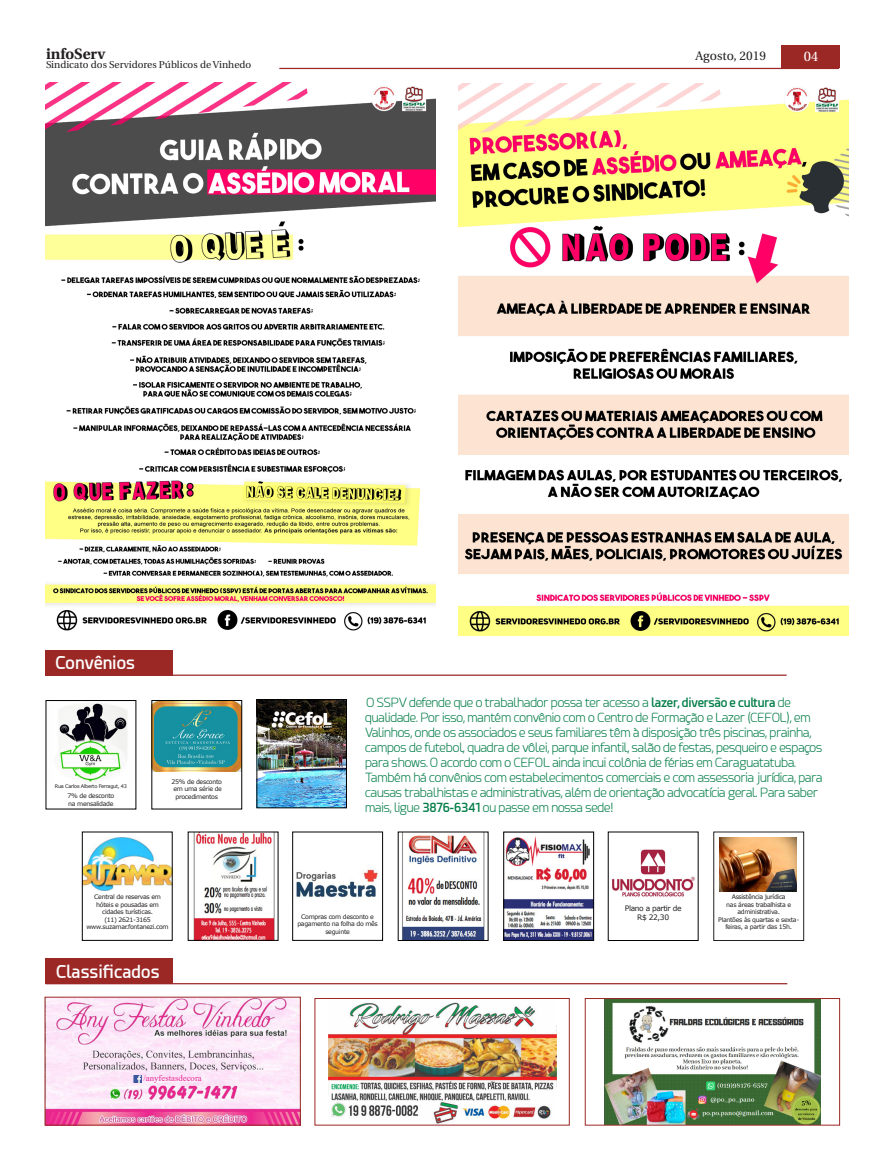
<style>
.page{position:relative;width:886px;height:1170px;background:#fff}
.page>*{position:absolute;margin:0;border:0;box-sizing:border-box;transform-origin:0 0}
.t1{font:600 17.5px "Esphimere";color:#fff}
.t2{font:700 15px "Heuristica";color:#231f20}
.t3{font:13.75px "Heuristica";color:#fff}
.t4{font:300 12.5px/15px "Esphimere";letter-spacing:-.02em;color:#017c46}
.t5{font:12.5px "Heuristica";color:#231f20}
.t6{font:10px "Heuristica";color:#231f20}
.t7{font:8.75px "Times New Roman";color:#e72794}
.t8{font:7.5px "Verdana";letter-spacing:-.05em;color:#231f20}
.t9{font:6.25px/7.5px "Verdana";letter-spacing:-.05em;color:#231f20;text-align:center}
.t10{font:5px "Verdana";letter-spacing:-.05em;color:#231f20}
.s1{font-weight:600}
</style>
<div class="page">
<div style="left:781px;top:45px;width:58px;height:23px;background:#9b2825"></div>
<hr style="left:279px;top:68px;width:560px;height:1px;background:#9b2825">
<img style="left:47px;top:998px;width:252px;height:125px">
<hr style="left:46px;top:982px;width:741px;height:2px;background:#9b2825">
<img style="left:604px;top:999px;width:217px;height:124px">
<div style="left:585px;top:997px;width:255px;height:128px;border:1px solid #9b2825"></div>
<img style="left:328px;top:1002px;width:228px;height:121px">
<div style="left:314px;top:997px;width:256px;height:128px;border:1px solid #9b2825"></div>
<div style="left:46px;top:958px;width:127px;height:25px;background:#9b2825"></div>
<hr style="left:45px;top:674px;width:742px;height:1px;background:#9b2825">
<div style="left:45px;top:650px;width:127px;height:25px;background:#9b2825"></div>
<img style="left:84px;top:837px;width:86px;height:53px">
<img style="left:193px;top:833px;width:82px;height:105px">
<img style="left:295px;top:869px;width:84px;height:29px">
<div style="left:292px;top:831px;width:91px;height:109px;border:1px solid #000001"></div>
<img style="left:402px;top:833px;width:83px;height:105px">
<img style="left:505px;top:836px;width:87px;height:102px">
<div style="left:503px;top:831px;width:91px;height:109px;border:1px solid #000001"></div>
<img style="left:154px;top:702px;width:86px;height:69px">
<div style="left:152px;top:700px;width:90px;height:109px;border:1px solid #000001"></div>
<img style="left:59px;top:703px;width:68px;height:79px">
<img style="left:612px;top:849px;width:83px;height:48px">
<img style="left:720px;top:837px;width:76px;height:54px">
<div style="left:713px;top:831px;width:91px;height:109px;border:1px solid #231f20"></div>
<img style="left:259px;top:701px;width:86px;height:105px">
<div style="left:257px;top:699px;width:90px;height:109px;border:1px solid #000"></div>
<svg style="left:134px;top:1074px;width:8px;height:8px"></svg>
<img style="left:458px;top:83px;width:390px;height:552px">
<img style="left:45px;top:83px;width:390px;height:548px">
<p class="t2" style="left:46px;top:42px;width:61px">infoServ</p>
<p class="t6" style="left:46px;top:57px;width:207px">Sindicato dos Servidores Públicos de Vinhedo</p>
<p class="t5" style="left:695px;top:46px;width:72px">Agosto, 2019</p>
<p class="t3" style="left:804px;top:45px;width:16px">04</p>
<p class="t1" style="left:55px;top:651px;width:81px">Convênios</p>
<p class="t10" style="left:55px;top:783px;width:74px">Rua Carlos Alberto Ferragut, 43</p>
<p class="t9" style="left:68px;top:792px;width:48px">7% de desconto</p>
<p class="t9" style="left:68px;top:799px;width:47px">na mensalidade</p>
<p class="t9" style="left:172px;top:777px;width:52px">25% de desconto</p>
<p class="t9" style="left:173px;top:785px;width:50px">em uma série de procedimentos</p>
<p class="t4" style="left:365px;top:694px;width:459px">O SSPV defende que o trabalhador possa ter acesso a <span class="s1">lazer, diversão e cultura</span> de qualidade. Por isso, mantém convênio com o Centro de Formação e Lazer (CEFOL), em Valinhos, onde os associados e seus familiares têm à disposição três piscinas, prainha, campos de futebol, quadra de vôlei, parque infantil, salão de festas, pesqueiro e espaços para shows. O acordo com o CEFOL ainda incui colônia de férias em Caraguatatuba.</p>
<p class="t4" style="left:365px;top:769px;width:459px">Também há convênios com estabelecimentos comerciais e com assessoria jurídica, para causas trabalhistas e administrativas, além de orientação advocatícia geral. Para saber mais, ligue <span class="s1">3876-6341</span> ou passe em nossa sede!</p>
<p class="t9" style="left:94px;top:893px;width:68px">Central de reservas em hóteis e pousadas em cidades turísticas.</p>
<p class="t9" style="left:104px;top:915px;width:48px">(11) 2621-3165</p>
<p class="t9" style="left:86px;top:923px;width:84px">www.suzamar.fontanezi.com</p>
<p class="t9" style="left:297px;top:912px;width:82px">Compras com desconto e pagamento na folha do mês seguinte</p>
<p class="t1" style="left:56px;top:960px;width:105px">Classificados</p>
<p class="t7" style="left:143px;top:1072px;width:60px">/anyfestasdecora</p>
<p class="t8" style="left:625px;top:903px;width:58px">Plano a partir de</p>
<p class="t8" style="left:637px;top:912px;width:33px">R$ 22,30</p>
<p class="t9" style="left:726px;top:893px;width:66px">Assistência jurídica nas áreas trabalhista e administrativa.</p>
<p class="t9" style="left:718px;top:915px;width:83px">Plantões às quartas e sexta&shy;feiras, a partir das 15h.</p>
</div>
